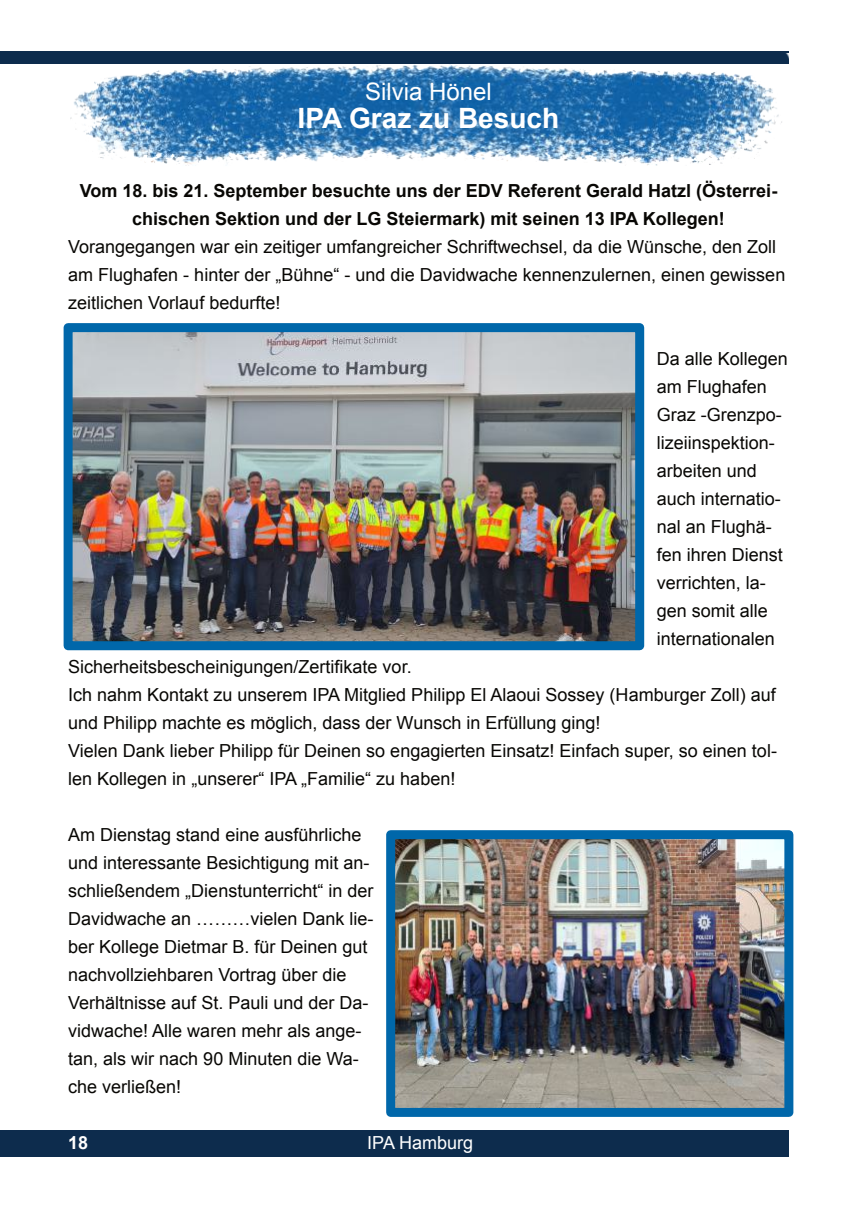
<style>
.page{position:relative;width:857px;height:1225px;background:#fff}
.page>*{position:absolute;margin:0;border:0;box-sizing:border-box;transform-origin:0 0}
.t1{font:700 28px "Arial";color:#fff}
.t2{font:24px "Arial";color:#fff}
.t3{font:18px/28px "Arial";color:#080704}
.t4{font:700 18px/28px "Arial";color:#080704;text-align:center}
.t5{font:18px "Arial";color:#fff}
.t6{font:700 18px "Arial";color:#fff}
</style>
<div class="page">
<div style="left:0;top:51px;width:788px;height:13px;background:#0d2c4d"></div>
<div style="left:0;top:1130px;width:788px;height:27px;background:#0d2c4d"></div>
<img style="left:70px;top:54px;width:718px;height:112px">
<img style="left:396px;top:840px;width:387px;height:267px">
<div style="left:386px;top:830px;width:407px;height:287px;border:9px solid #0067aa"></div>
<img style="left:74px;top:333px;width:560px;height:307px">
<div style="left:64px;top:323px;width:580px;height:327px;border:9px solid #0067aa"></div>
<h2 class="t2" style="left:365px;top:83px;width:128px">Silvia Hönel</h2>
<h1 class="t1" style="left:297px;top:108px;width:263px">IPA Graz zu Besuch</h1>
<p class="t4" style="left:80px;top:178px;width:698px">Vom 18. bis 21. September besuchte uns der EDV Referent Gerald Hatzl (Österrei&shy;chischen Sektion und der LG Steiermark) mit seinen 13 IPA Kollegen!</p>
<p class="t3" style="left:68px;top:234px;width:718px">Vorangegangen war ein zeitiger umfangreicher Schriftwechsel, da die Wünsche, den Zoll am Flughafen - hinter der „Bühne“ - und die Davidwache kennenzulernen, einen gewissen zeitlichen Vorlauf bedurfte!</p>
<p class="t3" style="left:656px;top:346px;width:133px">Da alle Kollegen am Flughafen<br>Graz -Grenzpo&shy;lizeiinspektion&shy;arbeiten und auch internatio&shy;nal an Flughä&shy;fen ihren Dienst verrichten, la&shy;gen somit alle internationalen</p>
<p class="t3" style="left:68px;top:654px;width:710px">Sicherheitsbescheinigungen/Zertifikate vor.<br>Ich nahm Kontakt zu unserem IPA Mitglied Philipp El Alaoui Sossey (Hamburger Zoll) auf und Philipp machte es möglich, dass der Wunsch in Erfüllung ging!<br>Vielen Dank lieber Philipp für Deinen so engagierten Einsatz! Einfach super, so einen tol&shy;len Kollegen in „unserer“ IPA „Familie“ zu haben!</p>
<p class="t3" style="left:68px;top:822px;width:307px">Am Dienstag stand eine ausführliche und interessante Besichtigung mit an&shy;schließendem „Dienstunterricht“ in der Davidwache an ………vielen Dank lie&shy;ber Kollege Dietmar B. für Deinen gut nachvollziehbaren Vortrag über die Verhältnisse auf St. Pauli und der Da&shy;vidwache! Alle waren mehr als ange&shy;tan, als wir nach 90 Minuten die Wa&shy;che verließen!</p>
<p class="t6" style="left:68px;top:1136px;width:22px">18</p>
<p class="t5" style="left:367px;top:1136px;width:107px">IPA Hamburg</p>
</div>
